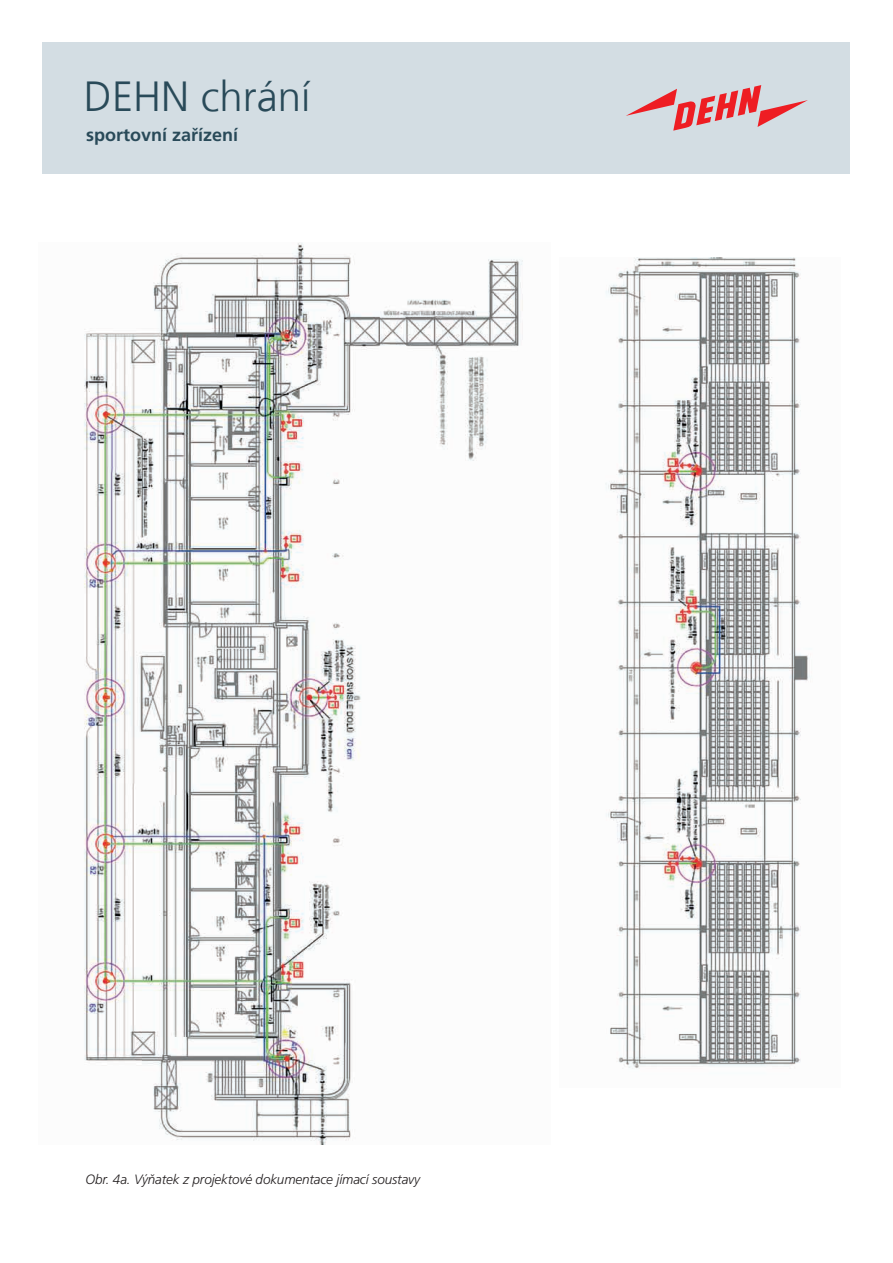
<style>
.page{position:relative;width:893px;height:1263px;background:#fff}
.page>*{position:absolute;margin:0;border:0;box-sizing:border-box;transform-origin:0 0}
.t1{font:300 42px "Frutiger LT Com";color:#294a59}
.t2{font:700 18px "Frutiger LT Com";color:#294a59}
.t3{font:italic 300 13.5px "Frutiger LT Pro";letter-spacing:-.01em;color:#231f20}
</style>
<div class="page">
<div style="left:43px;top:43px;width:807px;height:131px;background:#d3dde3"></div>
<svg style="left:626px;top:85px;width:182px;height:46px"></svg>
<img style="left:84px;top:243px;width:439px;height:902px">
<img style="left:605px;top:258px;width:205px;height:811px">
<h1 class="t1" style="left:84px;top:72px;width:228px">DEHN chrání</h1>
<h2 class="t2" style="left:86px;top:125px;width:154px">sportovní zařízení</h2>
<p class="t3" style="left:86px;top:1172px;width:336px">Obr. 4a. Výňatek z projektové dokumentace jímací soustavy</p>
</div>
